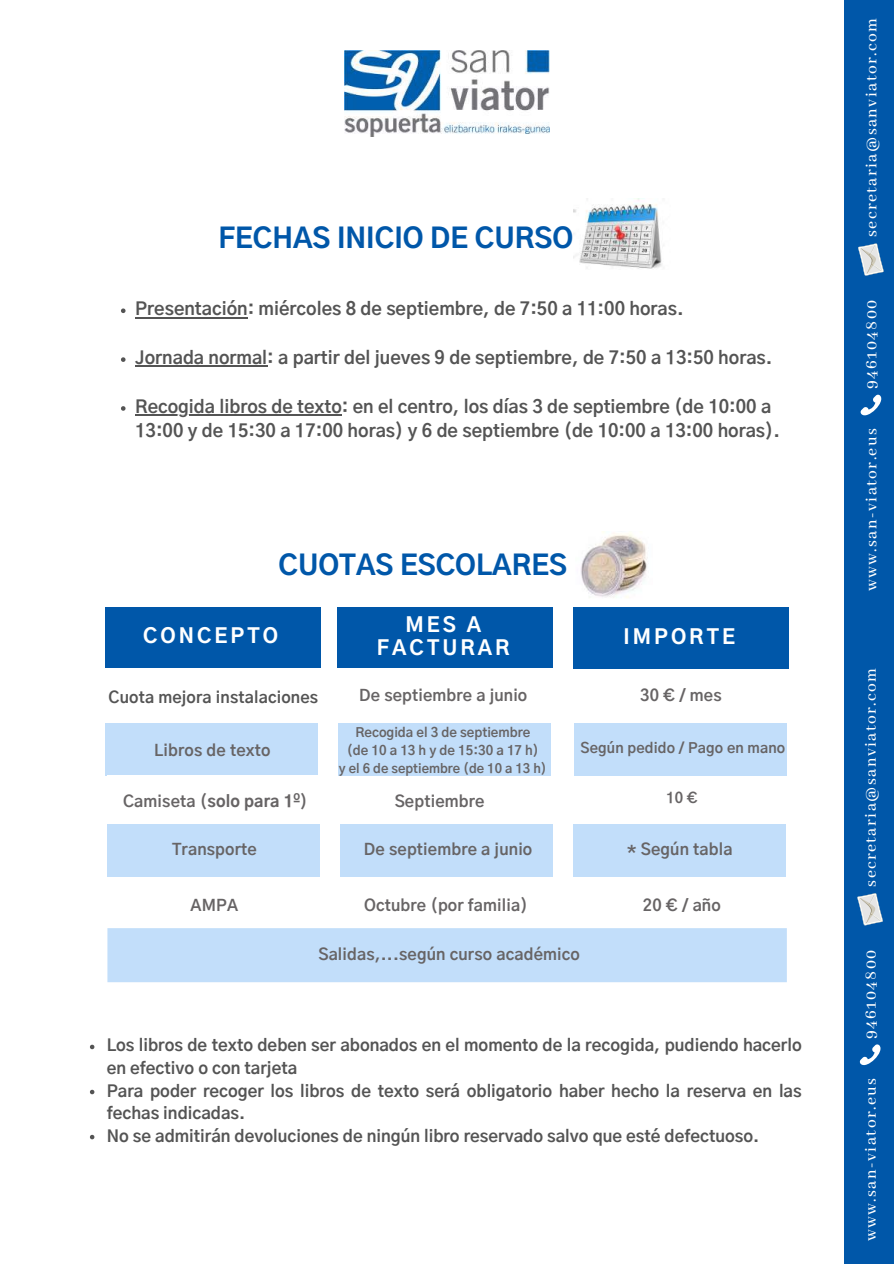
<style>
.page{position:relative;width:894px;height:1264px;background:#fff}
.page>*{position:absolute;margin:0;border:0;box-sizing:border-box;transform-origin:0 0}
.t1{font:800 27.45px "Gothic A1";color:#0057a9}
.t2{font:800 20.25px/23px "Gothic A1";letter-spacing:.15em;color:#fff;text-align:center}
.t3{font:700 17.85px/24.5px "Gothic A1";color:#545454}
.t4{font:500 17.4px "Abhaya Libre";letter-spacing:.08em;color:#fff}
.t5{font:700 16.5px/22.5px "Gothic A1";color:#545454}
.t6{font:700 15.9px "Gothic A1";letter-spacing:.01em;color:#676465}
.t7{font:700 15.9px "Gothic A1";letter-spacing:.01em;color:#545454}
.t8{font:700 14.4px "Gothic A1";color:#676465}
.t9{font:700 14.25px "Gothic A1";letter-spacing:.01em;color:#676465}
.t10{font:700 12.9px/17.9px "Gothic A1";color:#676465;text-align:center}
.t11{font:700 12.6px "Gothic A1";color:#676465}
.s1{font-weight:800}
</style>
<div class="page">
<img style="left:344px;top:50px;width:205px;height:87px">
<div style="left:844px;top:0;width:49px;height:1263px;background:#0057a9"></div>
<svg style="left:859px;top:1044px;width:22px;height:22px"></svg>
<svg style="left:857px;top:893px;width:26px;height:33px"></svg>
<svg style="left:860px;top:394px;width:22px;height:22px"></svg>
<svg style="left:858px;top:243px;width:25px;height:33px"></svg>
<img style="left:573px;top:199px;width:89px;height:70px">
<img style="left:580px;top:531px;width:68px;height:67px">
<div style="left:105px;top:607px;width:215px;height:60px;background:#0057a9"></div>
<div style="left:105px;top:723px;width:213px;height:52px;background:#c2defa"></div>
<div style="left:337px;top:607px;width:215px;height:60px;background:#0057a9"></div>
<div style="left:573px;top:607px;width:215px;height:61px;background:#0057a9"></div>
<div style="left:338px;top:723px;width:213px;height:52px;background:#c2defa"></div>
<div style="left:574px;top:723px;width:213px;height:52px;background:#c2defa"></div>
<div style="left:107px;top:824px;width:213px;height:52px;background:#c2defa"></div>
<div style="left:340px;top:824px;width:213px;height:52px;background:#c2defa"></div>
<div style="left:573px;top:824px;width:213px;height:52px;background:#c2defa"></div>
<div style="left:107px;top:928px;width:679px;height:54px;background:#c2defa"></div>
<svg style="left:121px;top:308px;width:4px;height:5px"></svg>
<hr style="left:135px;top:317px;width:113px;height:1px;background:#545454">
<svg style="left:121px;top:357px;width:4px;height:5px"></svg>
<hr style="left:135px;top:366px;width:132px;height:1px;background:#545454">
<svg style="left:121px;top:406px;width:4px;height:5px"></svg>
<hr style="left:135px;top:414px;width:207px;height:2px;background:#545454">
<svg style="left:90px;top:1044px;width:4px;height:5px"></svg>
<svg style="left:90px;top:1089px;width:4px;height:5px"></svg>
<svg style="left:90px;top:1134px;width:4px;height:5px"></svg>
<h1 class="t1" style="left:218px;top:226px;width:356px">FECHAS INICIO DE CURSO</h1>
<p class="t3" style="left:135px;top:298px;width:549px">Presentación: miércoles 8 de septiembre, de 7:50 a 11:00 horas.</p>
<p class="t3" style="left:135px;top:346px;width:638px">Jornada normal: a partir del jueves 9 de septiembre, de 7:50 a 13:50 horas.</p>
<p class="t3" style="left:135px;top:395px;width:646px">Recogida libros de texto: en el centro, los días 3 de septiembre (de 10:00 a<br>13:00 y de 15:30 a 17:00 horas) y 6 de septiembre (de 10:00 a 13:00 horas).</p>
<h1 class="t1" style="left:278px;top:553px;width:290px">CUOTAS ESCOLARES</h1>
<p class="t2" style="left:377px;top:614px;width:134px">MES A<br>FACTURAR</p>
<p class="t2" style="left:623px;top:626px;width:113px">IMPORTE</p>
<p class="t6" style="left:640px;top:688px;width:83px">30 € / mes</p>
<p class="t9" style="left:580px;top:741px;width:206px">Según pedido / Pago en mano</p>
<p class="t2" style="left:143px;top:625px;width:136px">CONCEPTO</p>
<p class="t6" style="left:359px;top:688px;width:169px">De septiembre a junio</p>
<p class="t7" style="left:108px;top:690px;width:211px">Cuota mejora instalaciones</p>
<p class="t10" style="left:347px;top:724px;width:193px">Recogida el 3 de septiembre (de 10 a 13 h y de 15:30 a 17 h)</p>
<p class="t11" style="left:339px;top:763px;width:209px">y el 6 de septiembre (de 10 a 13 h)</p>
<p class="t6" style="left:394px;top:794px;width:91px">Septiembre</p>
<p class="t6" style="left:154px;top:743px;width:118px">Libros de texto</p>
<p class="t6" style="left:123px;top:794px;width:186px">Camiseta (<span class="s1">solo para 1º</span>)</p>
<p class="t8" style="left:666px;top:791px;width:33px">10 €</p>
<p class="t6" style="left:172px;top:842px;width:86px">Transporte</p>
<p class="t6" style="left:364px;top:842px;width:170px">De septiembre a junio</p>
<p class="t6" style="left:627px;top:842px;width:107px">* Según tabla</p>
<p class="t6" style="left:190px;top:898px;width:49px">AMPA</p>
<p class="t6" style="left:364px;top:898px;width:165px">Octubre (por familia)</p>
<p class="t6" style="left:642px;top:898px;width:79px">20 € / año</p>
<p class="t6" style="left:318px;top:946px;width:263px">Salidas,...según curso académico</p>
<p class="t5" style="left:107px;top:1035px;width:696px">Los libros de texto deben ser abonados en el momento de la recogida, pudiendo hacerlo en efectivo o con tarjeta<br>Para poder recoger los libros de texto será obligatorio haber hecho la reserva en las fechas indicadas.<br>No se admitirán devoluciones de ningún libro reservado salvo que esté defectuoso.</p>
<p class="t4" style="left:861px;top:237px;width:220px;rotate:-90deg">secretaria@sanviator.com</p>
<p class="t4" style="left:861px;top:389px;width:91px;rotate:-90deg">946104800</p>
<p class="t4" style="left:861px;top:591px;width:164px;rotate:-90deg">www.san-viator.eus</p>
<p class="t4" style="left:860px;top:886px;width:220px;rotate:-90deg">secretaria@sanviator.com</p>
<p class="t4" style="left:860px;top:1038px;width:91px;rotate:-90deg">946104800</p>
<p class="t4" style="left:860px;top:1241px;width:164px;rotate:-90deg">www.san-viator.eus</p>
</div>
